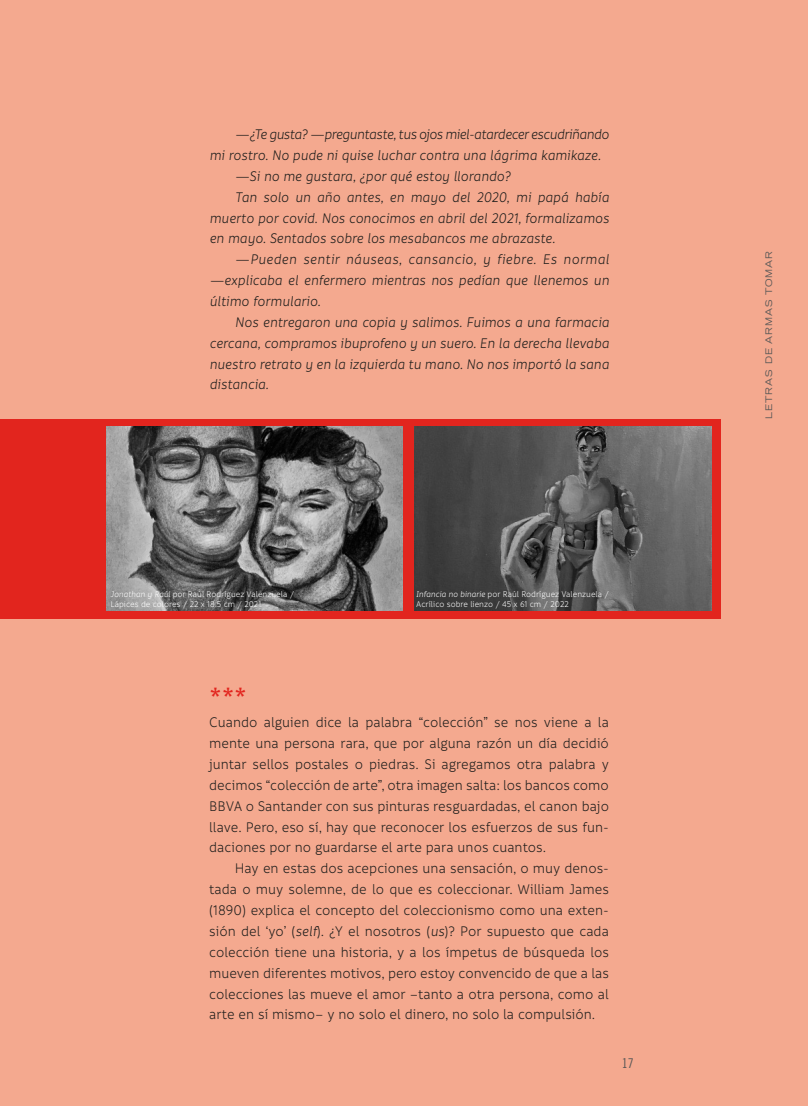
<style>
.page{position:relative;width:808px;height:1106px;background:#f4a98f}
.page>*{position:absolute;margin:0;border:0;box-sizing:border-box;transform-origin:0 0}
.Subtítulos{font:700 25.5px "Trade Gothic LT";color:#e2251e}
.Cuerpo_de_texto_con{font:italic 15px/20.9px "Informative";color:#1d1d1b;text-align:justify;scale:.95 1}
.Cuerpo_de_texto_con-2{font:15px/20.9px "Informative";color:#1d1d1b;text-align:justify;scale:.95 1}
.Cuerpo_de_texto_sin{font:15px/20.9px "Informative";color:#1d1d1b;text-align:justify;scale:.95 1}
.Cuerpo_de_texto_con-3{font:italic 15px/20.9px "Informative";letter-spacing:-.03em;color:#1d1d1b;scale:.95 1}
.t1{font:13.5px "Trade Gothic LT Cond Eighteen";color:#575756}
.Pies_de_fotos{font:9px/10.5px "Informative";color:#fff;scale:.95 1}
.t2{font:expanded 9px "Trade Gothic LT";letter-spacing:.1em;color:#575756}
.s1{font-style:italic}
</style>
<div class="page">
<div style="left:0;top:419px;width:721px;height:200px;background:#e2251e"></div>
<img style="left:106px;top:426px;width:297px;height:184px">
<img style="left:414px;top:426px;width:297px;height:184px">
<p class="Cuerpo_de_texto_con-3" style="left:209px;top:124px;width:422px;text-indent:26px">—¿Te gusta? —preguntaste, tus ojos miel-atardecer escudriñando mi rostro. No pude ni quise luchar contra una lágrima kamikaze.</p>
<p class="Cuerpo_de_texto_con" style="left:235px;top:166px;width:292px">—Si no me gustara, ¿por qué estoy llorando?</p>
<p class="Cuerpo_de_texto_con" style="left:209px;top:187px;width:422px;text-indent:26px">Tan solo un año antes, en mayo del 2020, mi papá había muerto por covid. Nos conocimos en abril del 2021, formalizamos en mayo. Sentados sobre los mesabancos me abrazaste.</p>
<p class="Cuerpo_de_texto_con" style="left:209px;top:249px;width:422px;text-indent:26px">—Pueden sentir náuseas, cansancio, y fiebre. Es normal —explicaba el enfermero mientras nos pedían que llenemos un último formulario.</p>
<p class="Cuerpo_de_texto_con" style="left:209px;top:312px;width:422px;text-indent:26px">Nos entregaron una copia y salimos. Fuimos a una farmacia cercana, compramos ibuprofeno y un suero. En la derecha llevaba nuestro retrato y en la izquierda tu mano. No nos importó la sana distancia.</p>
<p class="Pies_de_fotos" style="left:111px;top:589px;width:195px"><span class="s1">Jonathan y Raúl</span> por Raúl Rodríguez Valenzuela /<br>Lápices de colores / 22 x 18.5 cm / 2021</p>
<p class="Pies_de_fotos" style="left:416px;top:589px;width:204px"><span class="s1">Infancia no binarie</span> por Raúl Rodríguez Valenzuela /<br>Acrílico sobre lienzo / 45 x 61 cm / 2022</p>
<p class="Subtítulos" style="left:209px;top:681px;width:39px">***</p>
<p class="Cuerpo_de_texto_sin" style="left:209px;top:712px;width:422px">Cuando alguien dice la palabra “colección” se nos viene a la mente una persona rara, que por alguna razón un día decidió juntar sellos postales o piedras. Si agregamos otra palabra y decimos “colección de arte”, otra imagen salta: los bancos como BBVA o Santander con sus pinturas resguardadas, el canon bajo llave. Pero, eso sí, hay que reconocer los esfuerzos de sus fun&shy;daciones por no guardarse el arte para unos cuantos.</p>
<p class="Cuerpo_de_texto_con-2" style="left:209px;top:858px;width:422px;text-indent:26px">Hay en estas dos acepciones una sensación, o muy denos&shy;tada o muy solemne, de lo que es coleccionar. William James (1890) explica el concepto del coleccionismo como una exten&shy;sión del ‘yo’ (<span class="s1">self</span>). ¿Y el nosotros (<span class="s1">us</span>)? Por supuesto que cada colección tiene una historia, y a los ímpetus de búsqueda los mueven diferentes motivos, pero estoy convencido de que a las colecciones las mueve el amor –tanto a otra persona, como al arte en sí mismo– y no solo el dinero, no solo la compulsión.</p>
<p class="t1" style="left:622px;top:1055px;width:13px">17</p>
<p class="t2" style="left:763px;top:419px;width:169px;rotate:-90deg">LETRAS DE ARMAS TOMAR</p>
</div>
